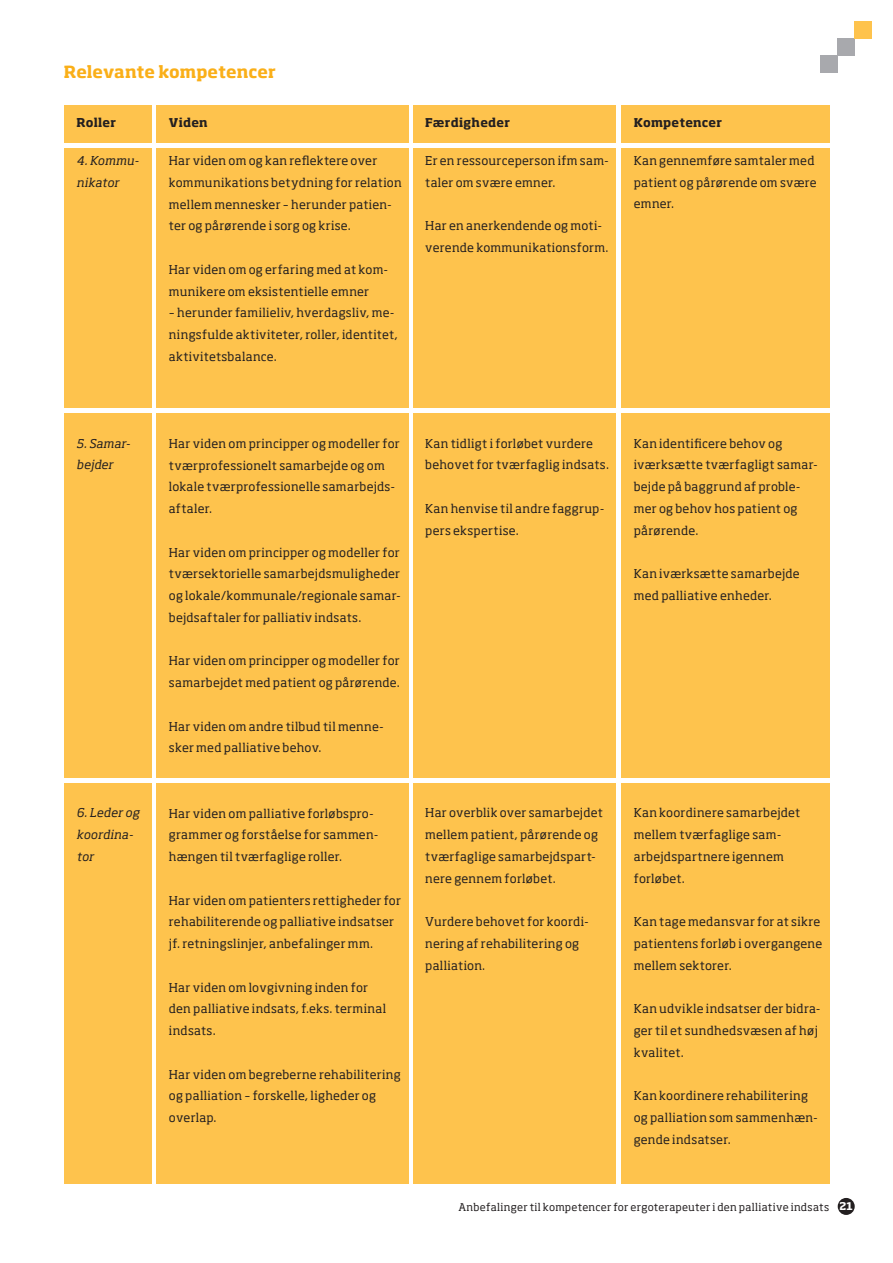
<style>
.page{position:relative;width:893px;height:1263px;background:#fff}
.page>*{position:absolute;margin:0;border:0;box-sizing:border-box;transform-origin:0 0}
.t1{font:700 16.5px "Soho Std";color:#faaf18}
.t2{font:12px/21.8px "Soho Std";letter-spacing:.02em;color:#231f20}
.t3{font:italic 12px/21.8px "Soho Std";letter-spacing:.015em;color:#231f20}
.t4{font:700 12px "Soho Std";letter-spacing:.015em;color:#231f20}
.t5{font:10.5px "Soho Std";letter-spacing:.025em;color:#231f20}
.s1{font-weight:700;color:#fff}
</style>
<div class="page">
<div style="left:156px;top:105px;width:253px;height:37px;background:#fec34d"></div>
<div style="left:64px;top:105px;width:87px;height:37px;background:#fec34d"></div>
<div style="left:414px;top:105px;width:202px;height:37px;background:#fec34d"></div>
<div style="left:621px;top:105px;width:208px;height:37px;background:#fec34d"></div>
<div style="left:156px;top:148px;width:253px;height:259px;background:#fec34d"></div>
<div style="left:156px;top:413px;width:253px;height:364px;background:#fec34d"></div>
<div style="left:156px;top:783px;width:253px;height:400px;background:#fec34d"></div>
<div style="left:64px;top:148px;width:87px;height:259px;background:#fec34d"></div>
<div style="left:64px;top:413px;width:87px;height:364px;background:#fec34d"></div>
<div style="left:64px;top:783px;width:87px;height:400px;background:#fec34d"></div>
<div style="left:414px;top:148px;width:202px;height:259px;background:#fec34d"></div>
<div style="left:414px;top:413px;width:202px;height:364px;background:#fec34d"></div>
<div style="left:414px;top:783px;width:202px;height:400px;background:#fec34d"></div>
<div style="left:621px;top:148px;width:208px;height:259px;background:#fec34d"></div>
<div style="left:621px;top:413px;width:208px;height:364px;background:#fec34d"></div>
<div style="left:621px;top:783px;width:208px;height:400px;background:#fec34d"></div>
<div style="left:838px;top:1198px;width:17px;height:17px;background:#231f20;border-radius:50%"></div>
<div style="left:821px;top:55px;width:17px;height:17px;background:#a8a9ad"></div>
<div style="left:838px;top:38px;width:17px;height:17px;background:#a8a9ad"></div>
<div style="left:855px;top:21px;width:17px;height:17px;background:#fec34d"></div>
<h1 class="t1" style="left:64px;top:61px;width:214px">Relevante kompetencer</h1>
<p class="t4" style="left:77px;top:115px;width:41px">Roller</p>
<p class="t4" style="left:169px;top:115px;width:40px">Viden</p>
<p class="t4" style="left:425px;top:115px;width:86px">Færdigheder</p>
<p class="t4" style="left:634px;top:115px;width:90px">Kompetencer</p>
<p class="t3" style="left:77px;top:149px;width:64px">4. Kommu&shy;nikator</p>
<p class="t2" style="left:169px;top:150px;width:234px">Har viden om og kan reflektere over kommunikations betydning for relation mellem mennesker – herunder patien&shy;ter og pårørende i sorg og krise.</p>
<p class="t2" style="left:169px;top:258px;width:221px">Har viden om og erfaring med at kom&shy;munikere om eksistentielle emner</p>
<p class="t2" style="left:169px;top:302px;width:231px">– herunder familieliv, hverdagsliv, me&shy;ningsfulde aktiviteter, roller, identitet, aktivitetsbalance.</p>
<p class="t2" style="left:425px;top:149px;width:185px">Er en ressourceperson ifm sam&shy;taler om svære emner.</p>
<p class="t2" style="left:425px;top:215px;width:185px">Har en anerkendende og moti&shy;verende kommunikationsform.</p>
<p class="t2" style="left:634px;top:149px;width:184px">Kan gennemføre samtaler med patient og pårørende om svære emner.</p>
<p class="t3" style="left:77px;top:432px;width:55px">5. Samar&shy;bejder</p>
<p class="t3" style="left:77px;top:802px;width:64px">6. Leder og koordina&shy;tor</p>
<p class="t2" style="left:169px;top:432px;width:232px">Har viden om principper og modeller for tværprofessionelt samarbejde og om lokale tværprofessionelle samarbejds&shy;aftaler.</p>
<p class="t2" style="left:169px;top:541px;width:233px;text-align:justify">Har viden om principper og modeller for tværsektorielle samarbejdsmuligheder og lokale/kommunale/regionale samar&shy;bejdsaftaler for palliativ indsats.</p>
<p class="t2" style="left:169px;top:650px;width:232px">Har viden om principper og modeller for samarbejdet med patient og pårørende.</p>
<p class="t2" style="left:169px;top:715px;width:216px">Har viden om andre tilbud til menne&shy;sker med palliative behov.</p>
<p class="t2" style="left:169px;top:802px;width:211px">Har viden om palliative forløbspro&shy;grammer og forståelse for sammen&shy;hængen til tværfaglige roller.</p>
<p class="t2" style="left:169px;top:889px;width:234px">Har viden om patienters rettigheder for rehabiliterende og palliative indsatser jf. retningslinjer, anbefalinger mm.</p>
<p class="t2" style="left:169px;top:976px;width:219px">Har viden om lovgivning inden for den palliative indsats, f.eks. terminal indsats.</p>
<p class="t2" style="left:169px;top:1063px;width:233px">Har viden om begreberne rehabilitering og palliation – forskelle, ligheder og overlap.</p>
<p class="t2" style="left:425px;top:432px;width:185px">Kan tidligt i forløbet vurdere behovet for tværfaglig indsats.</p>
<p class="t2" style="left:425px;top:497px;width:181px">Kan henvise til andre faggrup&shy;pers ekspertise.</p>
<p class="t2" style="left:634px;top:432px;width:186px">Kan identificere behov og iværksætte tværfagligt samar&shy;bejde på baggrund af proble&shy;mer og behov hos patient og pårørende.</p>
<p class="t2" style="left:634px;top:563px;width:167px">Kan iværksætte samarbejde med palliative enheder.</p>
<p class="t2" style="left:425px;top:802px;width:179px">Har overblik over samarbejdet mellem patient, pårørende og tværfaglige samarbejdspart&shy;nere gennem forløbet.</p>
<p class="t2" style="left:425px;top:911px;width:165px">Vurdere behovet for koordi&shy;nering af rehabilitering og palliation.</p>
<p class="t2" style="left:634px;top:802px;width:168px">Kan koordinere samarbejdet mellem tværfaglige sam&shy;arbejdspartnere igennem forløbet.</p>
<p class="t2" style="left:634px;top:911px;width:190px">Kan tage medansvar for at sikre patientens forløb i overgangene mellem sektorer.</p>
<p class="t2" style="left:634px;top:997px;width:188px">Kan udvikle indsatser der bidra&shy;ger til et sundhedsvæsen af høj kvalitet.</p>
<p class="t2" style="left:634px;top:1084px;width:186px">Kan koordinere rehabilitering og palliation som sammenhæn&shy;gende indsatser.</p>
<p class="t5" style="left:458px;top:1201px;width:396px">Anbefalinger til kompetencer for ergoterapeuter i den palliative indsats <span class="s1">21</span></p>
</div>
